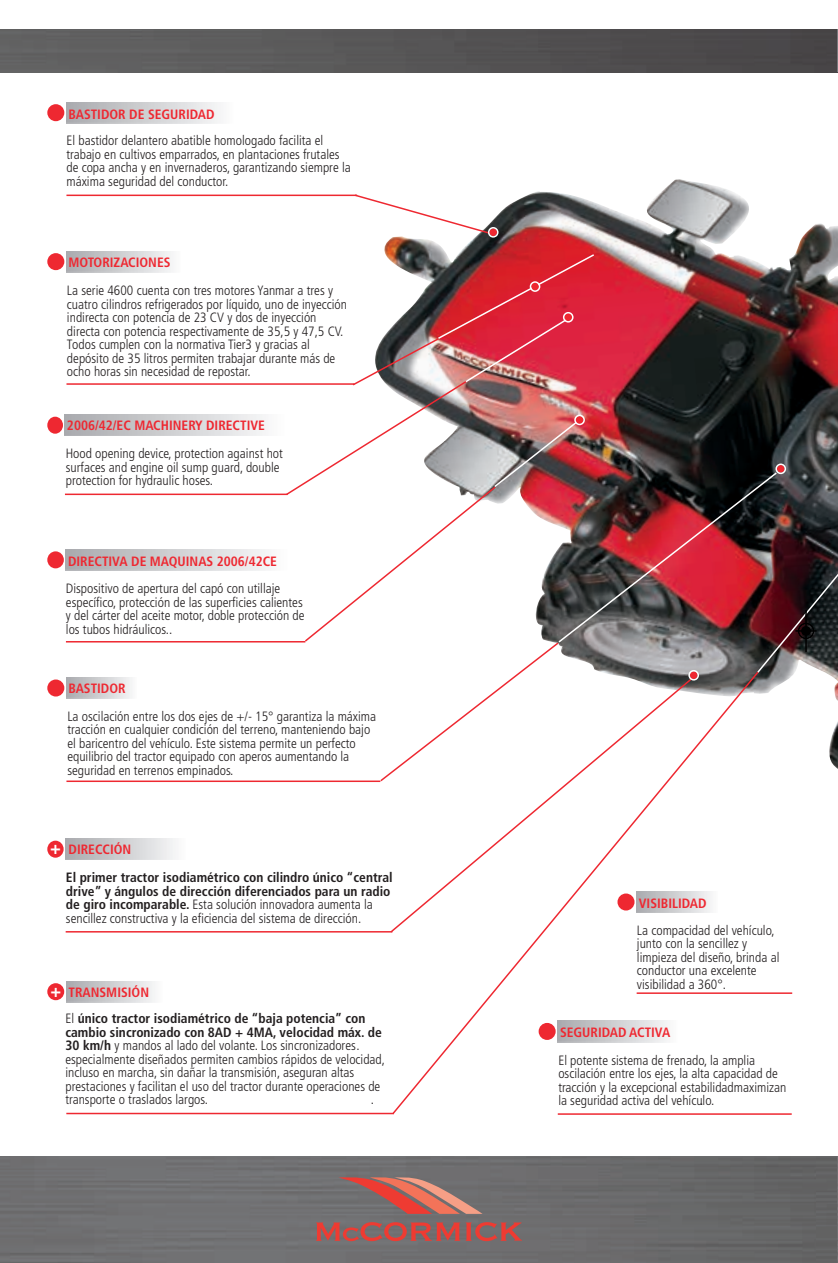
<style>
.page{position:relative;width:838px;height:1263px;background:#fff}
.page>*{position:absolute;margin:0;border:0;box-sizing:border-box;transform-origin:0 0}
.t1{font:700 18px "Frutiger";color:#fff}
.t2{font:300 condensed 13.5px/13.5px "Frutiger";color:#231f20}
.t3{font:700 condensed 13.5px/13.5px "Frutiger";color:#231f20}
.t4{font:700 condensed 13.5px "Frutiger";color:#ee2831}
.s1{font-weight:300}
.s2{font-weight:700}
</style>
<div class="page">
<img style="left:497px;top:179px;width:341px;height:74px">
<img style="left:0;top:29px;width:837px;height:1px">
<div style="left:0;top:30px;width:838px;height:42px;background:linear-gradient(to right,#646565,#474446)"></div>
<div style="left:0;top:1157px;width:838px;height:106px;background:#6e6e6f"></div>
<hr style="left:837px;top:29px;width:1px;height:43px;background:#76787b">
<div style="left:816px;top:1156px;width:21px;height:107px;background:#626262"></div>
<hr style="left:837px;top:1156px;width:1px;height:107px;background:#76787b">
<svg style="left:316px;top:1222px;width:206px;height:19px"></svg>
<svg style="left:338px;top:1177px;width:144px;height:37px"></svg>
<svg style="left:303px;top:194px;width:194px;height:59px"></svg>
<svg style="left:488px;top:227px;width:10px;height:11px"></svg>
<div style="left:47px;top:679px;width:17px;height:17px;background:#ee2831;border-radius:50%"></div>
<hr style="left:66px;top:780px;width:314px;height:2px;background:#ee2831">
<hr style="left:66px;top:195px;width:291px;height:1px;background:#ee2831">
<div style="left:47px;top:253px;width:17px;height:17px;background:#ee2831;border-radius:50%"></div>
<hr style="left:66px;top:383px;width:288px;height:2px;background:#ee2831">
<div style="left:47px;top:841px;width:17px;height:17px;background:#ee2831;border-radius:50%"></div>
<hr style="left:66px;top:931px;width:326px;height:1px;background:#ee2831">
<hr style="left:66px;top:1113px;width:328px;height:1px;background:#ee2831">
<hr style="left:636px;top:992px;width:156px;height:2px;background:#ee2831">
<hr style="left:558px;top:1113px;width:233px;height:2px;background:#ee2831">
<div style="left:47px;top:104px;width:17px;height:17px;background:#ee2831;border-radius:50%"></div>
<div style="left:47px;top:983px;width:17px;height:17px;background:#ee2831;border-radius:50%"></div>
<div style="left:47px;top:417px;width:16px;height:17px;background:#ee2831;border-radius:50%"></div>
<hr style="left:65px;top:494px;width:223px;height:1px;background:#ee2831">
<div style="left:47px;top:551px;width:17px;height:17px;background:#ee2831;border-radius:50%"></div>
<svg style="left:391px;top:783px;width:369px;height:332px"></svg>
<img style="left:285px;top:253px;width:553px;height:530px">
<hr style="left:66px;top:641px;width:239px;height:1px;background:#ee2831">
<p class="t4" style="left:69px;top:106px;width:147px">BASTIDOR DE SEGURIDAD</p>
<p class="t2" style="left:66px;top:134px;width:286px">El bastidor delantero abatible homologado facilita el trabajo en cultivos emparrados, en plantaciones frutales de copa ancha y en invernaderos, garantizando siempre la máxima seguridad del conductor.</p>
<p class="t4" style="left:69px;top:254px;width:103px">MOTORIZACIONES</p>
<p class="t2" style="left:67px;top:284px;width:282px">La serie 4600 cuenta con tres motores Yanmar a tres y cuatro cilindros refrigerados por líquido, uno de inyección indirecta con potencia de 23 CV y dos de inyección directa con potencia respectivamente de 35,5 y 47,5 CV.<br>Todos cumplen con la normativa Tier3 y gracias al depósito de 35 litros permiten trabajar durante más de ocho horas sin necesidad de repostar.</p>
<p class="t4" style="left:67px;top:418px;width:199px">2006/42/EC MACHINERY DIRECTIVE</p>
<p class="t2" style="left:66px;top:447px;width:219px">Hood opening device, protection against hot surfaces and engine oil sump guard, double protection for hydraulic hoses.</p>
<p class="t4" style="left:68px;top:554px;width:210px">DIRECTIVA DE MAQUINAS 2006/42CE</p>
<p class="t2" style="left:66px;top:582px;width:240px">Dispositivo de apertura del capó con utillaje específico, protección de las superficies calientes y del cárter del aceite motor, doble protección de los tubos hidráulicos..</p>
<p class="t4" style="left:69px;top:681px;width:59px">BASTIDOR</p>
<p class="t2" style="left:67px;top:710px;width:310px">La oscilación entre los dos ejes de +/- 15° garantiza la máxima tracción en cualquier condición del terreno, manteniendo bajo el baricentro del vehículo. Este sistema permite un perfecto equilibrio del tractor equipado con aperos aumentando la seguridad en terrenos empinados.</p>
<h1 class="t1" style="left:50px;top:837px;width:12px">+</h1>
<p class="t4" style="left:69px;top:841px;width:64px">DIRECCIÓN</p>
<p class="t3" style="left:66px;top:871px;width:328px">El primer tractor isodiamétrico con cilindro único “central drive” y ángulos de dirección diferenciados para un radio de giro incomparable. <span class="s1">Esta solución innovadora aumenta la sencillez constructiva y la eficiencia del sistema de dirección.</span></p>
<h1 class="t1" style="left:50px;top:980px;width:12px">+</h1>
<p class="t4" style="left:69px;top:984px;width:82px">TRANSMISIÓN</p>
<p class="t4" style="left:639px;top:896px;width:69px">VISIBILIDAD</p>
<p class="t2" style="left:637px;top:924px;width:144px">La compacidad del vehículo, junto con la sencillez y limpieza del diseño, brinda al conductor una excelente visibilidad a 360°.</p>
<p class="t2" style="left:65px;top:1012px;width:321px">El <span class="s2">único tractor isodiamétrico de “baja potencia” con cambio sincronizado con 8AD + 4MA, velocidad máx. de 30 km/h</span> y mandos al lado del volante. Los sincronizadores. especialmente diseñados permiten cambios rápidos de velocidad, incluso en marcha, sin dañar la transmisión, aseguran altas prestaciones y facilitan el uso del tractor durante operaciones de transporte o traslados largos.</p>
<p class="t4" style="left:560px;top:1025px;width:112px">SEGURIDAD ACTIVA</p>
<p class="t2" style="left:558px;top:1053px;width:230px">El potente sistema de frenado, la amplia oscilación entre los ejes, la alta capacidad de tracción y la excepcional estabilidadmaximizan la seguridad activa del vehículo.</p>
<p class="t2" style="left:371px;top:1093px;width:5px">.</p>
<p class="t2" style="left:700px;top:1093px;width:5px">.</p>
</div>
